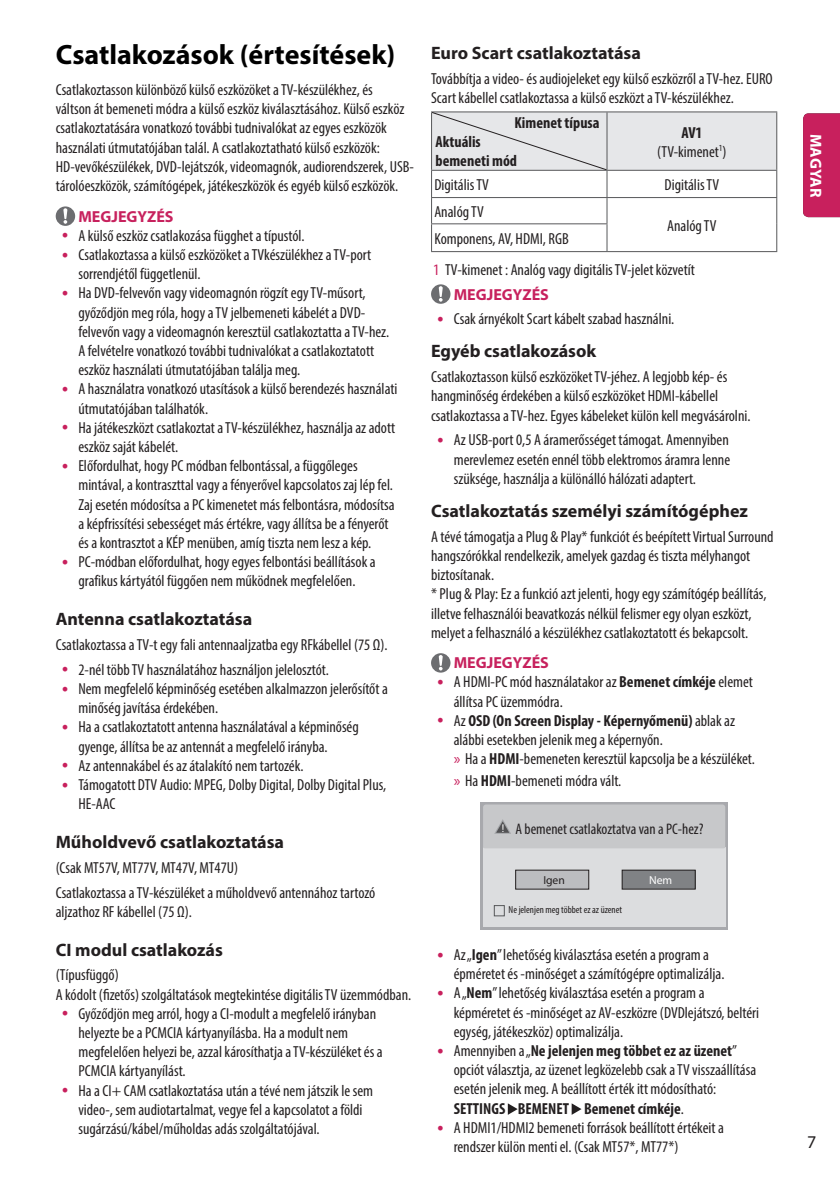
<style>
.page{position:relative;width:840px;height:1191px;background:#fff}
.page>*{position:absolute;margin:0;border:0;box-sizing:border-box;transform-origin:0 0}
._1st_Title{font:700 28px "Myriad Pro";color:#000}
._2nd_Title{font:700 18px "Myriad Pro";color:#231f20}
.t1{font:18px "Myriad Pro";color:#231f20}
.Body{font:condensed 16px/19.2px "Myriad Pro";color:#231f20}
.body_bullet{font:condensed 16px/19.2px "Myriad Pro";color:#231f20}
.Body-2{font:700 condensed 16px "Myriad Pro";color:#231f20}
.body_bold{font:700 16px "Myriad Pro";color:#c7215d}
.t2{font:700 16px "Myriad Pro";letter-spacing:.015em;color:#fff}
.t3{font:condensed 15.4px "Myriad Pro";color:#231f20}
.t4{font:700 14px "Bryant LG";color:#fff}
.t5{font:11.6px "Myriad Pro";color:#231f20}
.t6{font:11.6px "Myriad Pro";color:#fff}
.t7{font:condensed 10.2px "Myriad Pro";color:#231f20}
.s1{color:#c8205d}
.s2{font-weight:700}
.s3{font-stretch:normal;color:#c8205d}
</style>
<div class="page">
<div style="left:803px;top:113px;width:36px;height:104px;background:#c8205d"></div>
<hr style="left:431px;top:111px;width:175px;height:1px;background:#57585a">
<hr style="left:606px;top:111px;width:170px;height:1px;background:#57585a">
<hr style="left:431px;top:251px;width:175px;height:1px;background:#57585a">
<hr style="left:606px;top:251px;width:170px;height:1px;background:#57585a">
<svg style="left:431px;top:112px;width:345px;height:139px"></svg>
<svg style="left:431px;top:284px;width:19px;height:20px"></svg>
<svg style="left:431px;top:653px;width:19px;height:19px"></svg>
<svg style="left:480px;top:802px;width:247px;height:127px;fill:#a8a9ad"></svg>
<div style="left:483px;top:847px;width:241px;height:79px;background:#dcdddf"></div>
<div style="left:483px;top:804px;width:241px;height:44px;background:#c7c8ca"></div>
<div style="left:515px;top:870px;width:73px;height:19px;background:#bcbdc0"></div>
<div style="left:515px;top:870px;width:73px;height:19px;border:1px solid #231f20"></div>
<div style="left:621px;top:870px;width:73px;height:19px;background:#808285"></div>
<div style="left:621px;top:870px;width:74px;height:19px;border:1px solid #231f20"></div>
<div style="left:493px;top:905px;width:11px;height:11px;border:1px solid #57585a"></div>
<svg style="left:507px;top:1103px;width:10px;height:11px"></svg>
<svg style="left:571px;top:1103px;width:10px;height:11px"></svg>
<svg style="left:56px;top:206px;width:19px;height:20px"></svg>
<p class="_1st_Title" style="left:56px;top:37px;width:341px">Csatlakozások (értesítések)</p>
<p class="Body" style="left:56px;top:80px;width:359px">Csatlakoztasson különböző külső eszközöket a TV-készülékhez, és<br>váltson át bemeneti módra a külső eszköz kiválasztásához. Külső eszköz csatlakoztatására vonatkozó további tudnivalókat az egyes eszközök használati útmutatójában talál. A csatlakoztatható külső eszközök:<br>HD-vevőkészülékek, DVD-lejátszók, videomagnók, audiorendszerek, USB&shy;tárolóeszközök, számítógépek, játékeszközök és egyéb külső eszközök.</p>
<p class="body_bold" style="left:78px;top:206px;width:97px">MEGJEGYZÉS</p>
<p class="Body" style="left:78px;top:226px;width:227px">A külső eszköz csatlakozása függhet a típustól.</p>
<p class="Body" style="left:78px;top:245px;width:294px">Csatlakoztassa a külső eszközöket a TVkészülékhez a TV-port sorrendjétől függetlenül.</p>
<p class="Body" style="left:78px;top:283px;width:312px">Ha DVD-felvevőn vagy videomagnón rögzít egy TV-műsort, győződjön meg róla, hogy a TV jelbemeneti kábelét a DVD&shy;felvevőn vagy a videomagnón keresztül csatlakoztatta a TV-hez.<br>A felvételre vonatkozó további tudnivalókat a csatlakoztatott eszköz használati útmutatójában találja meg.</p>
<p class="Body" style="left:78px;top:379px;width:320px">A használatra vonatkozó utasítások a külső berendezés használati útmutatójában találhatók.</p>
<p class="Body" style="left:78px;top:418px;width:318px">Ha játékeszközt csatlakoztat a TV-készülékhez, használja az adott eszköz saját kábelét.</p>
<p class="Body" style="left:78px;top:456px;width:317px">Előfordulhat, hogy PC módban felbontással, a függőleges mintával, a kontraszttal vagy a fényerővel kapcsolatos zaj lép fel.<br>Zaj esetén módosítsa a PC kimenetet más felbontásra, módosítsa a képfrissítési sebességet más értékre, vagy állítsa be a fényerőt és a kontrasztot a KÉP menüben, amíg tiszta nem lesz a kép.</p>
<p class="Body" style="left:78px;top:552px;width:298px">PC-módban előfordulhat, hogy egyes felbontási beállítások a grafikus kártyától függően nem működnek megfelelően.</p>
<p class="_2nd_Title" style="left:56px;top:607px;width:198px">Antenna csatlakoztatása</p>
<p class="body_bullet" style="left:56px;top:635px;width:333px">Csatlakoztassa a TV-t egy fali antennaaljzatba egy RFkábellel (75 Ω).</p>
<p class="Body" style="left:78px;top:659px;width:252px">2-nél több TV használatához használjon jelelosztót.</p>
<p class="Body" style="left:78px;top:679px;width:311px">Nem megfelelő képminőség esetében alkalmazzon jelerősítőt a minőség javítása érdekében.</p>
<p class="Body" style="left:78px;top:717px;width:282px">Ha a csatlakoztatott antenna használatával a képminőség gyenge, állítsa be az antennát a megfelelő irányba.</p>
<p class="Body" style="left:78px;top:755px;width:227px">Az antennakábel és az átalakító nem tartozék.</p>
<p class="Body" style="left:78px;top:775px;width:309px">Támogatott DTV Audio: MPEG, Dolby Digital, Dolby Digital Plus,<br>HE-AAC</p>
<p class="_2nd_Title" style="left:56px;top:830px;width:230px">Műholdvevő csatlakoztatása</p>
<p class="Body" style="left:56px;top:857px;width:184px">(Csak MT57V, MT77V, MT47V, MT47U)</p>
<p class="Body" style="left:56px;top:882px;width:321px">Csatlakoztassa a TV-készüléket a műholdvevő antennához tartozó aljzathoz RF kábellel (75 Ω).</p>
<p class="_2nd_Title" style="left:56px;top:937px;width:169px">CI modul csatlakozás</p>
<p class="Body" style="left:56px;top:965px;width:357px">(Típusfüggő)<br>A kódolt (fizetős) szolgáltatások megtekintése digitális TV üzemmódban.</p>
<p class="Body" style="left:78px;top:1003px;width:305px">Győződjön meg arról, hogy a CI-modult a megfelelő irányban helyezte be a PCMCIA kártyanyílásba. Ha a modult nem megfelelően helyezi be, azzal károsíthatja a TV-készüléket és a PCMCIA kártyanyílást.</p>
<p class="Body" style="left:78px;top:1080px;width:296px">Ha a CI+ CAM csatlakoztatása után a tévé nem játszik le sem video-, sem audiotartalmat, vegye fel a kapcsolatot a földi sugárzású/kábel/műholdas adás szolgáltatójával.</p>
<p class="_2nd_Title" style="left:431px;top:42px;width:211px">Euro Scart csatlakoztatása</p>
<p class="body_bullet" style="left:431px;top:69px;width:343px">Továbbítja a video- és audiojeleket egy külső eszközről a TV-hez. EURO</p>
<p class="body_bullet" style="left:431px;top:88px;width:304px">Scart kábellel csatlakoztassa a külső eszközt a TV-készülékhez.</p>
<p class="Body-2" style="left:514px;top:113px;width:86px">Kimenet típusa</p>
<p class="Body-2" style="left:435px;top:132px;width:47px">Aktuális</p>
<p class="Body-2" style="left:435px;top:151px;width:83px">bemeneti mód</p>
<p class="Body-2" style="left:681px;top:122px;width:23px">AV1</p>
<p class="Body" style="left:656px;top:142px;width:71px">(TV-kimenet<sup>1</sup>)</p>
<p class="Body" style="left:434px;top:175px;width:56px">Digitális TV</p>
<p class="Body" style="left:664px;top:175px;width:56px">Digitális TV</p>
<p class="Body" style="left:434px;top:202px;width:51px">Analóg TV</p>
<p class="Body" style="left:666px;top:215px;width:51px">Analóg TV</p>
<p class="Body" style="left:434px;top:229px;width:136px">Komponens, AV, HDMI, RGB</p>
<p class="Body" style="left:433px;top:259px;width:263px"><span class="s1">1</span> TV-kimenet : Analóg vagy digitális TV-jelet közvetít</p>
<p class="body_bold" style="left:453px;top:284px;width:97px">MEGJEGYZÉS</p>
<p class="Body" style="left:453px;top:309px;width:222px">Csak árnyékolt Scart kábelt szabad használni.</p>
<p class="_2nd_Title" style="left:431px;top:339px;width:167px">Egyéb csatlakozások</p>
<p class="Body" style="left:431px;top:367px;width:321px">Csatlakoztasson külső eszközöket TV-jéhez. A legjobb kép- és hangminőség érdekében a külső eszközöket HDMI-kábellel csatlakoztassa a TV-hez. Egyes kábeleket külön kell megvásárolni.</p>
<p class="Body" style="left:453px;top:430px;width:278px;text-align:justify">Az USB-port 0,5 A áramerősséget támogat. Amennyiben merevlemez esetén ennél több elektromos áramra lenne szüksége, használja a különálló hálózati adaptert.</p>
<p class="_2nd_Title" style="left:431px;top:499px;width:318px">Csatlakoztatás személyi számítógéphez</p>
<p class="body_bullet" style="left:431px;top:527px;width:344px">A tévé támogatja a Plug &amp; Play* funkciót és beépített Virtual Surround hangszórókkal rendelkezik, amelyek gazdag és tiszta mélyhangot biztosítanak.</p>
<p class="body_bullet" style="left:431px;top:584px;width:337px">* Plug &amp; Play: Ez a funkció azt jelenti, hogy egy számítógép beállítás, illetve felhasználói beavatkozás nélkül felismer egy olyan eszközt, melyet a felhasználó a készülékhez csatlakoztatott és bekapcsolt.</p>
<p class="body_bold" style="left:453px;top:652px;width:97px">MEGJEGYZÉS</p>
<p class="Body" style="left:453px;top:672px;width:300px">A HDMI-PC mód használatakor az <span class="s2">Bemenet címkéje</span> elemet állítsa PC üzemmódra.</p>
<p class="Body" style="left:453px;top:711px;width:283px">Az <span class="s2">OSD (On Screen Display - Képernyőmenü)</span> ablak az alábbi esetekben jelenik meg a képernyőn.</p>
<p class="Body" style="left:453px;top:749px;width:302px"><span class="s3">»</span> Ha a <span class="s2">HDMI</span>-bemeneten keresztül kapcsolja be a készüléket.</p>
<p class="Body" style="left:453px;top:771px;width:169px"><span class="s3">»</span> Ha <span class="s2">HDMI</span>-bemeneti módra vált.</p>
<p class="t3" style="left:515px;top:820px;width:189px">A bemenet csatlakoztatva van a PC-hez?</p>
<p class="t5" style="left:543px;top:873px;width:23px">Igen</p>
<p class="t6" style="left:648px;top:873px;width:25px">Nem</p>
<p class="t7" style="left:508px;top:904px;width:115px">Ne jelenjen meg többet ez az üzenet</p>
<p class="Body" style="left:453px;top:945px;width:272px">Az „<span class="s2">Igen</span>” lehetőség kiválasztása esetén a program a épméretet és -minőséget a számítógépre optimalizálja.</p>
<p class="Body" style="left:453px;top:983px;width:307px">A „<span class="s2">Nem</span>” lehetőség kiválasztása esetén a program a képméretet és -minőséget az AV-eszközre (DVDlejátszó, beltéri egység, játékeszköz) optimalizálja.</p>
<p class="Body" style="left:453px;top:1041px;width:304px">Amennyiben a „<span class="s2">Ne jelenjen meg többet ez az üzenet</span>” opciót választja, az üzenet legközelebb csak a TV visszaállítása esetén jelenik meg. A beállított érték itt módosítható:<br><span class="s2">SETTINGS BEMENET Bemenet címkéje</span>.</p>
<p class="Body" style="left:453px;top:1117px;width:271px">A HDMI1/HDMI2 bemeneti források beállított értékeit a rendszer külön menti el. (Csak MT57*, MT77*)</p>
<p class="t2" style="left:825px;top:133px;width:66px;rotate:90deg">MAGYAR</p>
<p class="t4" style="left:823px;top:151px;width:30px;rotate:90deg">ENG</p>
<p class="t1" style="left:806px;top:1130px;width:11px">7</p>
</div>
